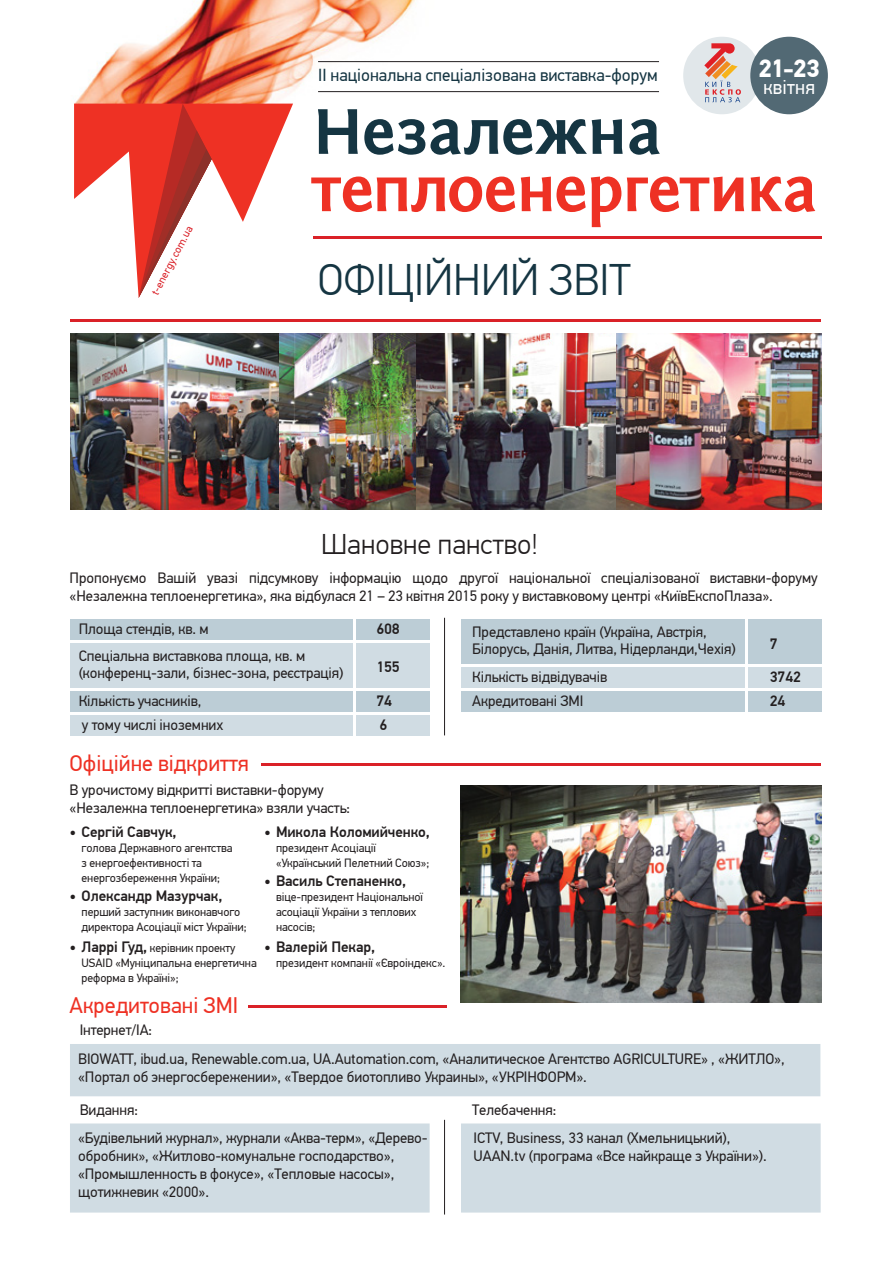
<style>
.page{position:relative;width:893px;height:1263px;background:#fff}
.page>*{position:absolute;margin:0;border:0;box-sizing:border-box;transform-origin:0 0}
.t1{font:300 44.1px "PF Din Text Pro";color:#153542}
.t2{font:300 28.5px "PF Din Text Pro";color:#231f20}
.t3{font:700 25.05px "PF Din Text Pro";color:#fff}
.t4{font:22.5px "PF Din Text Pro";color:#ee3124}
.t5{font:19.95px "PF Din Text Pro";letter-spacing:.01em;color:#fff}
.t6{font:17.4px "PF Din Text Pro";color:#153542}
.t7{font:15px/18px "PF Din Text Pro";letter-spacing:-.005em;color:#231f20}
.t8{font:500 15px "PF Din Text Pro";letter-spacing:-.005em;color:#231f20}
.t9{font:12px/15px "PF Din Text Pro";letter-spacing:-.005em;color:#231f20}
.t10{font:10.95px "PF Din Text Pro";color:#da2128}
.s1{font-weight:500;font-size:15px}
</style>
<div class="page">
<div style="left:461px;top:1123px;width:360px;height:89px;background:#d0dce3"></div>
<div style="left:70px;top:620px;width:282px;height:20px;background:#bccdd6"></div>
<div style="left:70px;top:659px;width:282px;height:29px;background:#d0dce3"></div>
<div style="left:70px;top:691px;width:282px;height:20px;background:#bccdd6"></div>
<div style="left:70px;top:644px;width:282px;height:20px;background:#d0dce3"></div>
<div style="left:70px;top:715px;width:282px;height:20px;background:#d0dce3"></div>
<div style="left:356px;top:620px;width:74px;height:20px;background:#bccdd6"></div>
<div style="left:356px;top:658px;width:74px;height:30px;background:#d0dce3"></div>
<div style="left:356px;top:691px;width:74px;height:20px;background:#bccdd6"></div>
<div style="left:356px;top:644px;width:74px;height:20px;background:#d0dce3"></div>
<div style="left:356px;top:715px;width:74px;height:20px;background:#d0dce3"></div>
<div style="left:461px;top:620px;width:284px;height:20px;background:#bccdd6"></div>
<div style="left:461px;top:667px;width:284px;height:21px;background:#d0dce3"></div>
<div style="left:461px;top:691px;width:284px;height:20px;background:#bccdd6"></div>
<div style="left:461px;top:637px;width:284px;height:27px;background:#bccdd6"></div>
<div style="left:748px;top:620px;width:74px;height:20px;background:#bccdd6"></div>
<div style="left:748px;top:667px;width:74px;height:21px;background:#d0dce3"></div>
<div style="left:748px;top:691px;width:74px;height:20px;background:#bccdd6"></div>
<div style="left:748px;top:637px;width:74px;height:27px;background:#bccdd6"></div>
<hr style="left:318px;top:91px;width:341px;height:1px;background:#231f20">
<hr style="left:444px;top:618px;width:1px;height:117px;background:#231f20">
<div style="left:70px;top:1123px;width:360px;height:89px;background:#d0dce3"></div>
<hr style="left:444px;top:1120px;width:1px;height:94px;background:#231f20">
<hr style="left:318px;top:61px;width:341px;height:1px;background:#231f20">
<img style="left:74px;top:0;width:371px;height:104px">
<svg style="left:74px;top:104px;width:219px;height:194px"></svg>
<svg style="left:311px;top:177px;width:204px;height:35px"></svg>
<svg style="left:521px;top:177px;width:100px;height:50px"></svg>
<svg style="left:627px;top:177px;width:117px;height:35px"></svg>
<svg style="left:751px;top:177px;width:64px;height:35px"></svg>
<svg style="left:318px;top:109px;width:40px;height:45px"></svg>
<svg style="left:364px;top:119px;width:259px;height:36px"></svg>
<svg style="left:629px;top:119px;width:31px;height:36px"></svg>
<hr style="left:313px;top:237px;width:509px;height:2px;background:#da2128">
<hr style="left:70px;top:320px;width:751px;height:2px;background:#da2128">
<hr style="left:261px;top:764px;width:560px;height:2px;background:#da2128">
<hr style="left:248px;top:1006px;width:198px;height:2px;background:#da2128">
<div style="left:683px;top:37px;width:78px;height:77px;background:#e1e7ea;border-radius:50%"></div>
<svg style="left:704px;top:43px;width:37px;height:59px"></svg>
<div style="left:750px;top:37px;width:78px;height:77px;background:#526974;border-radius:50%"></div>
<img style="left:460px;top:785px;width:361px;height:217px">
<div style="left:70px;top:1044px;width:750px;height:52px;background:#d0dce3"></div>
<img style="left:615px;top:334px;width:206px;height:175px">
<img style="left:70px;top:334px;width:209px;height:175px">
<img style="left:416px;top:334px;width:199px;height:175px">
<img style="left:279px;top:334px;width:137px;height:175px">
<p class="t10" style="left:149px;top:291px;width:77px;rotate:-62deg">t-energy.com.ua</p>
<p class="t6" style="left:318px;top:64px;width:341px">II національна спеціалізована виставка-форум</p>
<h1 class="t1" style="left:318px;top:254px;width:314px">ОФІЦІЙНИЙ ЗВІТ</h1>
<h2 class="t2" style="left:321px;top:527px;width:218px">Шановне панство!</h2>
<h3 class="t3" style="left:758px;top:53px;width:63px">21-23</h3>
<h3 class="t5" style="left:763px;top:75px;width:53px">квітня</h3>
<p class="t7" style="left:70px;top:569px;width:750px">Пропонуємо Вашій увазі підсумкову інформацію щодо другої національної спеціалізованої виставки-форуму «Незалежна теплоенергетика», яка відбулася 21 – 23 квітня 2015 року у виставковому центрі «КиївЕкспоПлаза».</p>
<p class="t7" style="left:79px;top:620px;width:131px">Площа стендів, кв. м</p>
<p class="t8" style="left:376px;top:620px;width:25px">608</p>
<p class="t7" style="left:79px;top:647px;width:228px">Спеціальна виставкова площа, кв. м</p>
<p class="t8" style="left:376px;top:657px;width:25px">155</p>
<p class="t7" style="left:79px;top:658px;width:266px;line-height:28.5px">(конференц-зали, бізнес-зона, реєстрація)<br>Кількість учасників,</p>
<p class="t8" style="left:376px;top:692px;width:17px">74</p>
<p class="t7" style="left:82px;top:716px;width:143px">у тому числі іноземних</p>
<p class="t8" style="left:380px;top:716px;width:9px">6</p>
<h3 class="t4" style="left:70px;top:750px;width:181px">Офіційне відкриття</h3>
<p class="t7" style="left:70px;top:781px;width:282px">В урочистому відкритті виставки-форуму «Незалежна теплоенергетика» взяли участь:</p>
<p class="t8" style="left:70px;top:823px;width:109px">• Сергій Савчук,</p>
<p class="t9" style="left:82px;top:840px;width:152px">голова Державного агентства з енергоефективності та енергозбереження України;</p>
<p class="t8" style="left:70px;top:887px;width:154px">• Олександр Мазурчак,</p>
<p class="t9" style="left:82px;top:905px;width:167px">перший заступник виконавчого директора Асоціації міст України;</p>
<p class="t9" style="left:82px;top:941px;width:177px;text-indent:-12px"><span class="s1">• Ларрі Гуд,</span> керівник проекту<br>USAID «Муніципальна енергетична реформа в Україні»;</p>
<p class="t8" style="left:264px;top:823px;width:168px">• Микола Коломийченко,</p>
<p class="t9" style="left:276px;top:840px;width:155px">президент Асоціації «Український Пелетний Союз»;</p>
<p class="t8" style="left:264px;top:872px;width:144px">• Василь Степаненко,</p>
<p class="t9" style="left:276px;top:890px;width:148px">віце-президент Національної асоціації України з теплових насосів;</p>
<p class="t8" style="left:264px;top:938px;width:113px">• Валерій Пекар,</p>
<p class="t9" style="left:276px;top:956px;width:171px">президент компанії «Євроіндекс».</p>
<h3 class="t4" style="left:70px;top:992px;width:170px">Акредитовані ЗМІ</h3>
<p class="t7" style="left:472px;top:624px;width:265px;line-height:16.5px">Представлено країн (Україна, Австрія,<br>Білорусь, Данія, Литва, Нідерланди,Чехія)</p>
<p class="t8" style="left:770px;top:635px;width:9px">7</p>
<p class="t7" style="left:472px;top:668px;width:137px">Кількість відвідувачів</p>
<p class="t8" style="left:770px;top:668px;width:33px">3742</p>
<p class="t7" style="left:472px;top:692px;width:113px">Акредитовані ЗМІ</p>
<p class="t8" style="left:770px;top:692px;width:17px">24</p>
<p class="t7" style="left:78px;top:1015px;width:708px;line-height:28.8px">Інтернет/ІА:<br>BIOWATT, ibud.ua, Renewable.com.ua, UA.Automation.com, «Аналитическое Агентство AGRICULTURE» , «ЖИТЛО»,</p>
<p class="t7" style="left:78px;top:1068px;width:510px">«Портал об энергосбережении», «Твердое биотопливо Украины», «УКРІНФОРМ».</p>
<p class="t7" style="left:80px;top:1100px;width:60px">Видання:</p>
<p class="t7" style="left:472px;top:1100px;width:86px">Телебачення:</p>
<p class="t7" style="left:78px;top:1129px;width:351px">«Будівельний журнал», журнали «Аква-терм», «Дерево&shy;обробник», «Житлово-комунальне господарство», «Промышленность в фокусе», «Тепловые насосы», щотижневик «2000».</p>
<p class="t7" style="left:474px;top:1129px;width:295px">ICTV, Business, 33 канал (Хмельницький),<br>UAAN.tv (програма «Все найкраще з України»).</p>
</div>
